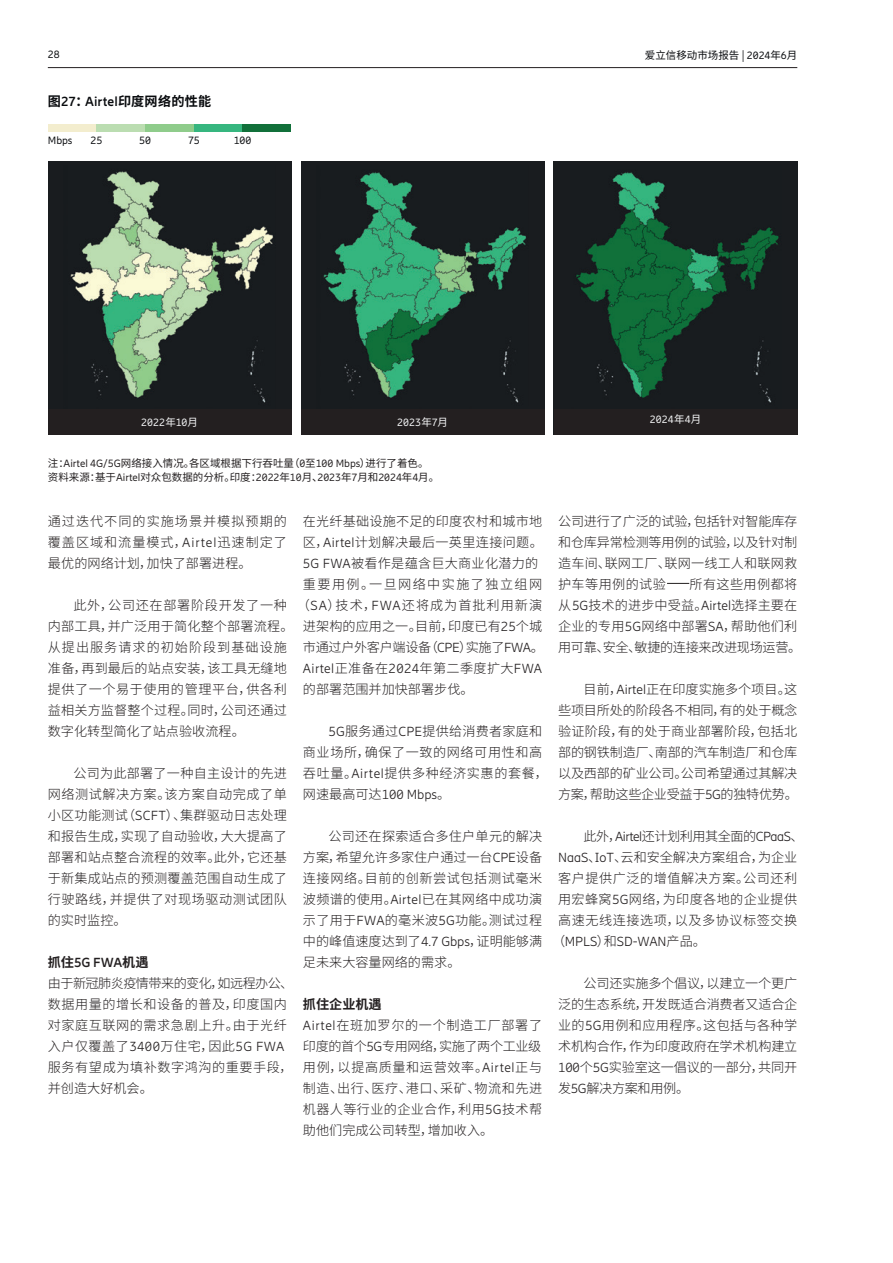
<style>
.page{position:relative;width:893px;height:1263px;background:#fff}
.page>*{position:absolute;margin:0;border:0;box-sizing:border-box;transform-origin:0 0}
.t1{font:300 13.2px/21px "Source Han Sans CN";letter-spacing:.015em;color:#231f20;text-align:justify}
.t2{font:300 13.2px/21px "Source Han Sans CN";letter-spacing:.04em;color:#231f20}
.t3{font:300 13.2px "Ericsson Hilda";letter-spacing:.025em;color:#231f20}
.t4{font:700 13.2px "Source Han Sans CN";letter-spacing:.015em;color:#090b0e}
.t5{font:300 13.2px "Ericsson Hilda";color:#231f20}
.t6{font:700 13.2px "Ericsson Hilda";color:#231f20}
.t7{font:10.5px/13.5px "Source Han Sans CN";color:#231f20}
.t8{font:10.5px "Ericsson Hilda";letter-spacing:.01em;color:#f7f8f9}
.t9{font:10.5px "Source Han Sans CN";color:#090b0e}
.t10{font:10.5px "Ericsson Hilda";color:#090b0e}
.s1{font-family:"Ericsson Hilda"}
.s2{font-family:"Source Han Sans CN"}
.s3{font-weight:700}
</style>
<div class="page">
<div style="left:48px;top:162px;width:243px;height:273px;background:#191c1f"></div>
<div style="left:301px;top:162px;width:243px;height:273px;background:#191c1f"></div>
<div style="left:554px;top:162px;width:244px;height:273px;background:#191c1f"></div>
<img style="left:70px;top:171px;width:203px;height:232px">
<img style="left:323px;top:172px;width:203px;height:231px">
<img style="left:576px;top:172px;width:203px;height:231px">
<div style="left:48px;top:409px;width:243px;height:26px;background:#231f20"></div>
<div style="left:301px;top:409px;width:243px;height:26px;background:#231f20"></div>
<div style="left:554px;top:409px;width:243px;height:26px;background:#231f20"></div>
<div style="left:48px;top:124px;width:49px;height:8px;background:#f3edce"></div>
<div style="left:97px;top:124px;width:48px;height:8px;background:#bbddb1"></div>
<div style="left:145px;top:124px;width:49px;height:8px;background:#8fcc8b"></div>
<div style="left:194px;top:124px;width:49px;height:8px;background:#36b67f"></div>
<div style="left:243px;top:124px;width:48px;height:8px;background:#11703a"></div>
<svg style="left:667px;top:583px;width:22px;height:1px"></svg>
<hr style="left:48px;top:67px;width:749px;height:1px;background:#231f20">
<p class="t10" style="left:48px;top:49px;width:13px">28</p>
<p class="t9" style="left:645px;top:49px;width:154px">爱立信移动市场报告 | <span class="s1">2024</span>年<span class="s1">6</span>月</p>
<p class="t4" style="left:48px;top:94px;width:165px">图<span class="s1">27</span>：<span class="s1">Airtel</span>印度网络的性能</p>
<p class="t10" style="left:48px;top:134px;width:26px">Mbps</p>
<p class="t10" style="left:91px;top:134px;width:13px">25</p>
<p class="t10" style="left:139px;top:134px;width:13px">50</p>
<p class="t10" style="left:188px;top:134px;width:13px">75</p>
<p class="t10" style="left:234px;top:134px;width:19px">100</p>
<p class="t8" style="left:141px;top:417px;width:58px">2022<span class="s2">年</span>10<span class="s2">月</span></p>
<p class="t8" style="left:397px;top:417px;width:52px">2023<span class="s2">年</span>7<span class="s2">月</span></p>
<p class="t8" style="left:650px;top:413px;width:53px">2024<span class="s2">年</span>4<span class="s2">月</span></p>
<p class="t7" style="left:48px;top:457px;width:393px">注：<span class="s1">Airtel 4G/5G</span>网络接入情况。各区域根据下行吞吐量（<span class="s1">0</span>至<span class="s1">100 Mbps</span>）进行了着色。资料来源：基于<span class="s1">Airtel</span>对众包数据的分析。印度：<span class="s1">2022</span>年<span class="s1">10</span>月、<span class="s1">2023</span>年<span class="s1">7</span>月和<span class="s1">2024</span>年<span class="s1">4</span>月。</p>
<p class="t1" style="left:48px;top:510px;width:241px">通过迭代不同的实施场景并模拟预期的覆盖区域和流量模式，<span class="s1">Airtel</span>迅速制定了最优的网络计划，加快了部署进程。</p>
<p class="t1" style="left:48px;top:594px;width:247px;text-align:left;text-indent:26px">此外，公司还在部署阶段开发了一种内部工具，并广泛用于简化整个部署流程。从提出服务请求的初始阶段到基础设施准备，再到最后的站点安装，该工具无缝地提供了一个易于使用的管理平台，供各利益相关方监督整个过程。同时，公司还通过数字化转型简化了站点验收流程。</p>
<p class="t1" style="left:48px;top:762px;width:241px;text-indent:26px">公司为此部署了一种自主设计的先进网络测试解决方案。该方案自动完成了单小区功能测试（<span class="s1">SCFT</span>）、集群驱动日志处理和报告生成，实现了自动验收，大大提高了部署和站点整合流程的效率。此外，它还基于新集成站点的预测覆盖范围自动生成了行驶路线，并提供了对现场驱动测试团队的实时监控。</p>
<p class="t6" style="left:48px;top:954px;width:102px"><span class="s2">抓住</span>5G FWA<span class="s2">机遇</span></p>
<p class="t2" style="left:48px;top:972px;width:247px">由于新冠肺炎疫情带来的变化，如远程办公、数据用量的增长和设备的普及，印度国内对家庭互联网的需求急剧上升。由于光纤入户仅覆盖了<span class="s1">3400</span>万住宅，因此<span class="s1">5G FWA</span>服务有望成为填补数字鸿沟的重要手段，并创造大好机会。</p>
<p class="t1" style="left:297px;top:510px;width:248px;text-align:center">在光纤基础设施不足的印度农村和城市地区，<span class="s1">Airtel</span>计划解决最后一英里连接问题。<br><span class="s1">5G FWA</span>被看作是蕴含巨大商业化潜力的重要用例。一旦网络中实施了独立组网（<span class="s1">SA</span>）技术，<span class="s1">FWA</span>还将成为首批利用新演进架构的应用之一。目前，印度已有<span class="s1">25</span>个城市通过户外客户端设备（<span class="s1">CPE</span>）实施了<span class="s1">FWA</span>。</p>
<p class="t3" style="left:303px;top:661px;width:241px">Airtel<span class="s2">正准备在</span>2024<span class="s2">年第二季度扩大</span>FWA</p>
<p class="t1" style="left:303px;top:678px;width:172px">的部署范围并加快部署步伐。</p>
<p class="t2" style="left:303px;top:720px;width:246px;text-indent:26px"><span class="s1">5G</span>服务通过<span class="s1">CPE</span>提供给消费者家庭和商业场所，确保了一致的网络可用性和高吞吐量。<span class="s1">Airtel</span>提供多种经济实惠的套餐，网速最高可达<span class="s1">100 Mbps</span>。</p>
<p class="t1" style="left:303px;top:825px;width:241px;text-indent:26px">公司还在探索适合多住户单元的解决方案，希望允许多家住户通过一台<span class="s1">CPE</span>设备连接网络。目前的创新尝试包括测试毫米波频谱的使用。<span class="s1">Airtel</span>已在其网络中成功演示了用于<span class="s1">FWA</span>的毫米波<span class="s1">5G</span>功能。测试过程中的峰值速度达到了<span class="s1">4.7 Gbps</span>，证明能够满足未来大容量网络的需求。</p>
<p class="t1" style="left:303px;top:993px;width:241px;text-align:left"><span class="s3">抓住企业机遇<br></span><span class="s1">Airtel</span>在班加罗尔的一个制造工厂部署了印度的首个<span class="s1">5G</span>专用网络，实施了两个工业级用例，以提高质量和运营效率。<span class="s1">Airtel</span>正与制造、出行、医疗、港口、采矿、物流和先进机器人等行业的企业合作，利用<span class="s1">5G</span>技术帮助他们完成公司转型，增加收入。</p>
<p class="t1" style="left:558px;top:510px;width:241px">公司进行了广泛的试验，包括针对智能库存和仓库异常检测等用例的试验，以及针对制造车间、联网工厂、联网一线工人和联网救护车等用例的试验</p>
<p class="t1" style="left:558px;top:573px;width:245px;text-align:left;text-indent:131px">所有这些用例都将从<span class="s1">5G</span>技术的进步中受益。<span class="s1">Airtel</span>选择主要在企业的专用<span class="s1">5G</span>网络中部署<span class="s1">SA</span>，帮助他们利用可靠、安全、敏捷的连接来改进现场运营。</p>
<p class="t1" style="left:558px;top:678px;width:241px;text-indent:26px">目前，<span class="s1">Airtel</span>正在印度实施多个项目。这些项目所处的阶段各不相同，有的处于概念验证阶段，有的处于商业部署阶段，包括北部的钢铁制造厂、南部的汽车制造厂和仓库以及西部的矿业公司。公司希望通过其解决方案，帮助这些企业受益于<span class="s1">5G</span>的独特优势。</p>
<p class="t1" style="left:558px;top:825px;width:247px;text-align:left;text-indent:26px">此外，<span class="s1">Airtel</span>还计划利用其全面的<span class="s1">CPaaS</span>、<br><span class="s1">NaaS</span>、<span class="s1">IoT</span>、云和安全解决方案组合，为企业客户提供广泛的增值解决方案。公司还利用宏蜂窝<span class="s1">5G</span>网络，为印度各地的企业提供高速无线连接选项，以及多协议标签交换</p>
<p class="t5" style="left:552px;top:934px;width:156px"><span class="s2">（</span>MPLS<span class="s2">）和</span>SD-WAN<span class="s2">产品。</span></p>
<p class="t1" style="left:558px;top:972px;width:241px;text-indent:26px">公司还实施多个倡议，以建立一个更广泛的生态系统，开发既适合消费者又适合企业的<span class="s1">5G</span>用例和应用程序。这包括与各种学术机构合作，作为印度政府在学术机构建立<span class="s1">100</span>个<span class="s1">5G</span>实验室这一倡议的一部分，共同开发<span class="s1">5G</span>解决方案和用例。</p>
</div>
